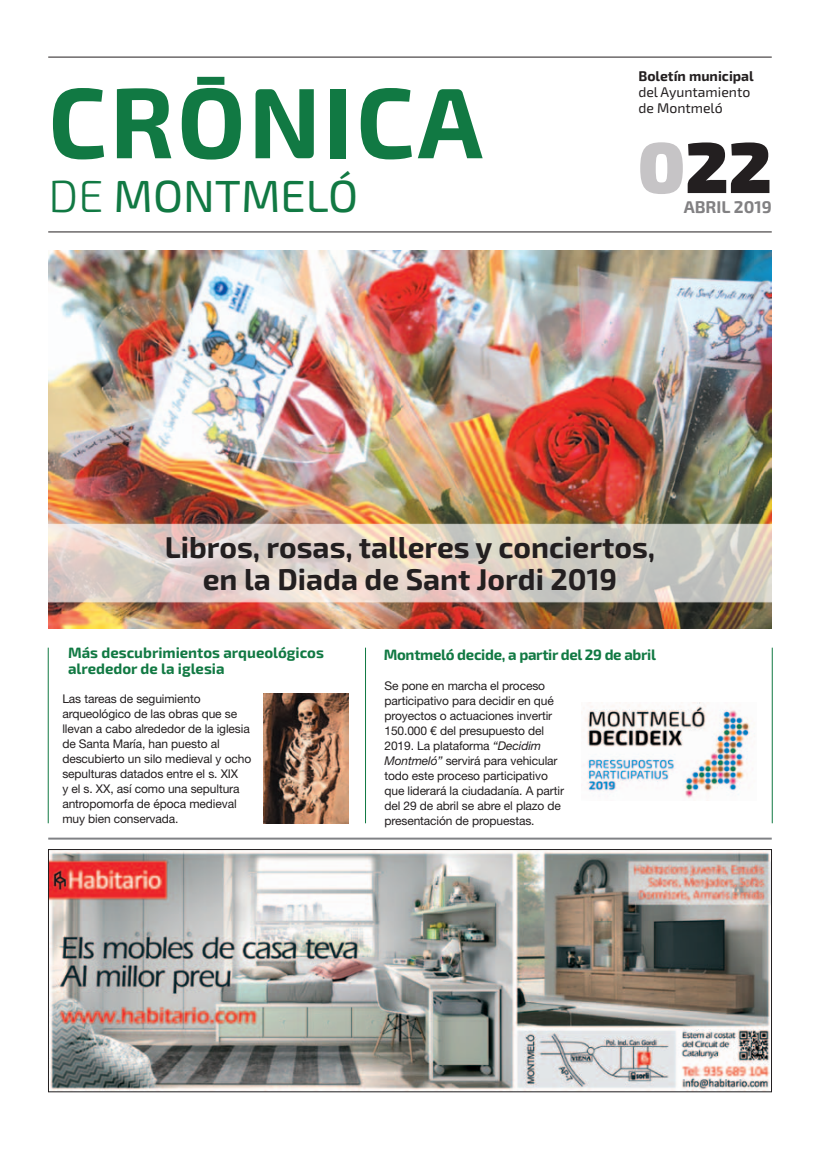
<style>
.page{position:relative;width:820px;height:1163px;background:#fff}
.page>*{position:absolute;margin:0;border:0;box-sizing:border-box;transform-origin:0 0}
.t1{font:700 100px "Exo 2";letter-spacing:.03em;color:#117943}
.t2{font:900 72px "Exo 2";color:#231f20}
.t3{font:45px "Exo 2";color:#117943}
.t4{font:700 30px/32px "Exo 2";color:#231f20;text-align:center}
.t5{font:700 17px "Exo 2";color:#828183}
.t6{font:700 15px/16px "Exo 2";color:#117943}
.t7{font:700 15px "Exo 2";letter-spacing:-.02em;color:#117943}
.t8{font:14px/16px "Exo 2";color:#231f20}
.t9{font:700 14px "Exo 2";color:#231f20}
.t10{font:12px/15px "Helvetica Neue";letter-spacing:-.01em;color:#231f20}
.s1{font-weight:300}
.s2{color:#c6c4c6}
.s3{font-family:"Helvetica Neue LT Std"}
.s4{font-style:italic}
</style>
<div class="page">
<img style="left:48px;top:251px;width:723px;height:377px">
<hr style="left:48px;top:837px;width:723px;height:2px;background:#808285">
<img style="left:50px;top:851px;width:719px;height:238px">
<div style="left:48px;top:849px;width:723px;height:242px;border:1px solid #231f20"></div>
<hr style="left:771px;top:647px;width:1px;height:176px;background:#117943">
<hr style="left:365px;top:647px;width:1px;height:176px;background:#117943">
<hr style="left:48px;top:647px;width:1px;height:176px;background:#117943">
<svg style="left:48px;top:524px;width:723px;height:78px;background:#dbcfc7"></svg>
<img style="left:263px;top:693px;width:85px;height:130px">
<img style="left:581px;top:702px;width:174px;height:96px">
<hr style="left:48px;top:57px;width:723px;height:1px;background:#231f20">
<hr style="left:48px;top:231px;width:723px;height:1px;background:#231f20">
<div style="left:197px;top:77px;width:27px;height:8px;background:#117943"></div>
<h1 class="t1" style="left:48px;top:63px;width:436px">CRONICA</h1>
<h3 class="t3" style="left:49px;top:170px;width:311px"><span class="s1">DE</span> MONTMELÓ</h3>
<p class="t9" style="left:638px;top:68px;width:117px">Boletín municipal</p>
<p class="t8" style="left:638px;top:84px;width:113px">del Ayuntamiento de Montmeló</p>
<h2 class="t2" style="left:637px;top:123px;width:135px"><span class="s2">0</span>22</h2>
<h3 class="t5" style="left:683px;top:197px;width:89px">ABRIL 2019</h3>
<h3 class="t4" style="left:165px;top:531px;width:491px">Libros, rosas, talleres y conciertos, en la Diada de Sant Jordi 2019</h3>
<p class="t6" style="left:68px;top:645px;width:257px">Más descubrimientos arqueológicos alrededor de la iglesia</p>
<p class="t7" style="left:383px;top:645px;width:273px">Montmeló decide, a partir del 29 de abril</p>
<p class="t10" style="left:62px;top:690px;width:190px">Las tareas de seguimiento arqueológico de las obras que se llevan a cabo alrededor de la iglesia de Santa María, han puesto al descubierto un silo medieval y ocho sepulturas datados entre el s. XIX<br>y el s. XX, así como una sepultura antropomorfa de época medieval muy bien conservada.</p>
<p class="t10" style="left:384px;top:677px;width:181px">Se pone en marcha el proceso participativo para decidir en qué proyectos o actuaciones invertir<br>150.000 <span class="s3">€</span> del presupuesto del<br>2019. La plataforma <span class="s4">“Decidim<br>Montmeló”</span> servirá para vehicular todo este proceso participativo que liderará la ciudadanía. A partir del 29 de abril se abre el plazo de presentación de propuestas.</p>
</div>
